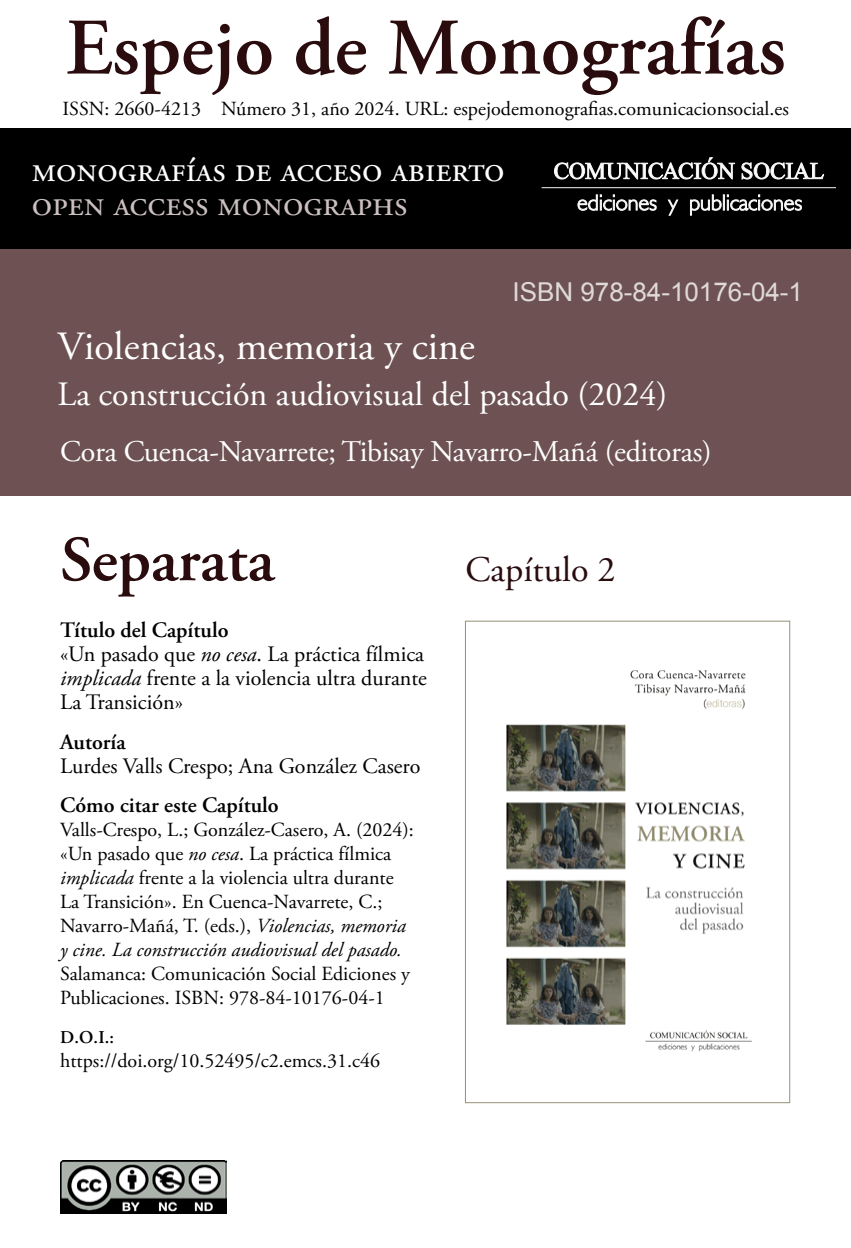
<style>
.page{position:relative;width:851px;height:1248px;background:#fff}
.page>*{position:absolute;margin:0;border:0;box-sizing:border-box;transform-origin:0 0}
.t1{font:600 80px "Adobe Garamond Pro";color:#2a0c0e}
.t2{font:600 64px "Adobe Garamond Pro";color:#2a0c0e}
.t3{font:40px "Adobe Garamond Pro";color:#fff}
.t4{font:36px "Adobe Garamond Pro";color:#fff}
.t5{font:36px "Adobe Garamond Pro";color:#cbbfc0}
.t6{font:36px "Adobe Garamond Pro";color:#2a0c0e}
.t7{font:34px "Adobe Garamond Pro";color:#fff}
.body{font:30px "Adobe Garamond Pro";letter-spacing:-.02em;color:#fff}
.t8{font:26px "Arial";color:#e0d9d9}
.t9{font:22px/24px "Adobe Garamond Pro";color:#000}
.t10{font:600 22px "Adobe Garamond Pro";color:#000}
.body-2{font:20px/24px "Adobe Garamond Pro";color:#000}
.t11{font:600 18px "Adobe Garamond Pro";color:#000}
.s1{font-style:italic}
</style>
<div class="page">
<img style="left:506px;top:670px;width:246px;height:382px">
<div style="left:465px;top:620px;width:325px;height:483px;border:1px solid #969175"></div>
<div style="left:0;top:129px;width:850px;height:120px;background:#000"></div>
<svg style="left:554px;top:157px;width:269px;height:22px"></svg>
<hr style="left:541px;top:187px;width:294px;height:1px;background:#f6f6f6">
<svg style="left:577px;top:194px;width:224px;height:21px"></svg>
<div style="left:0;top:249px;width:850px;height:246px;background:#6e5253"></div>
<img style="left:60px;top:1160px;width:167px;height:53px">
<p class="t1" style="left:66px;top:2px;width:721px">Espejo de Monografías</p>
<p class="body-2" style="left:63px;top:98px;width:727px">ISSN: 2660-4213 Número 31, año 2024. URL: espejodemonografias.comunicacionsocial.es</p>
<p class="t4" style="left:32px;top:148px;width:474px">monografías de acceso abierto</p>
<p class="t5" style="left:32px;top:182px;width:377px">open access monographs</p>
<p class="t8" style="left:512px;top:275px;width:292px">ISBN 978-84-10176-04-1</p>
<p class="t3" style="left:58px;top:322px;width:419px">Violencias, memoria y cine</p>
<p class="t7" style="left:58px;top:374px;width:611px">La construcción audiovisual del pasado (2024)</p>
<p class="body" style="left:60px;top:433px;width:653px">Cora Cuenca-Navarrete; Tibisay Navarro-Mañá (editoras)</p>
<p class="t2" style="left:60px;top:523px;width:216px">Separata</p>
<p class="t10" style="left:60px;top:617px;width:170px">Título del Capítulo</p>
<p class="t9" style="left:60px;top:643px;width:368px">«Un pasado que <span class="s1">no cesa</span>. La práctica fílmica <span class="s1">implicada</span> frente a la violencia ultra durante<br>La Transición»</p>
<p class="t10" style="left:60px;top:728px;width:67px">Autoría</p>
<p class="t9" style="left:60px;top:754px;width:361px">Lurdes Valls Crespo; Ana González Casero</p>
<p class="t10" style="left:60px;top:792px;width:220px">Cómo citar este Capítulo</p>
<p class="body-2" style="left:60px;top:818px;width:355px">Valls-Crespo, L.; González-Casero, A. (2024): «Un pasado que <span class="s1">no cesa</span>. La práctica fílmica <span class="s1">implicada</span> frente a la violencia ultra durante La Transición». En Cuenca-Navarrete, C.; Navarro-Mañá, T. (eds.), <span class="s1">Violencias, memoria y cine. La construcción audiovisual del pasado.<br></span>Salamanca: Comunicación Social Ediciones y Publicaciones. ISBN: 978-84-10176-04-1</p>
<p class="t11" style="left:60px;top:1027px;width:55px">D.O.I.:</p>
<p class="body-2" style="left:60px;top:1049px;width:321px">https://doi.org/10.52495/c2.emcs.31.c46</p>
<p class="t6" style="left:465px;top:548px;width:151px">Capítulo 2</p>
</div>
